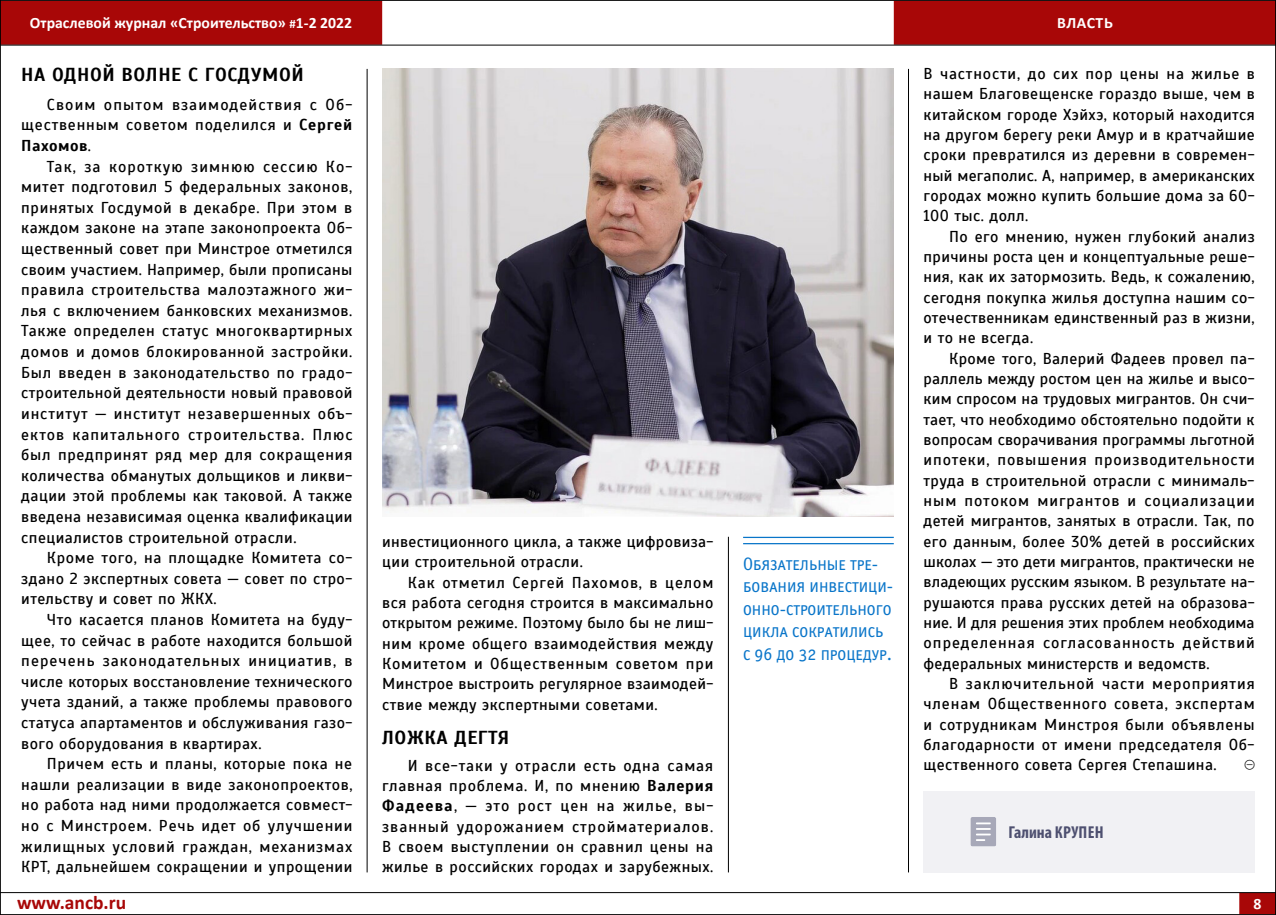
<style>
.page{position:relative;width:1276px;height:915px;background:#fff}
.page>*{position:absolute;margin:0;border:0;box-sizing:border-box;transform-origin:0 0}
.t1{font:700 19.5px "Calibri";color:#a80707}
.t2{font:700 18.75px "Scada";letter-spacing:.03em;color:#000}
.t3{font:18px/22.5px "Officina Sans Book SCC";color:#0975c9}
.t4{font:700 condensed 17.25px "Myriad Pro";letter-spacing:.01em;color:#4e5070}
.t5{font:15.75px/20.2px "Scada";letter-spacing:.03em;color:#000;text-align:justify}
.t6{font:700 15.75px "Calibri";color:#fff}
.s1{font-size:12.75px}
.s2{font-weight:700}
</style>
<div class="page">
<img style="left:382px;top:69px;width:512px;height:447px">
<div style="left:923px;top:790px;width:331px;height:82px;background:#f1f1f4"></div>
<svg style="left:970px;top:817px;width:26px;height:29px"></svg>
<hr style="left:743px;top:536px;width:151px;height:2px;background:#0975c9">
<hr style="left:743px;top:543px;width:151px;height:1px;background:#0975c9">
<hr style="left:908px;top:69px;width:1px;height:803px;background:#000">
<hr style="left:367px;top:69px;width:1px;height:803px;background:#000">
<hr style="left:728px;top:536px;width:1px;height:336px;background:#000">
<div style="left:0;top:1px;width:382px;height:44px;background:#a80707"></div>
<div style="left:894px;top:1px;width:382px;height:44px;background:#a80707"></div>
<hr style="left:0;top:0;width:1276px;height:1px;background:#000">
<hr style="left:0;top:45px;width:1276px;height:1px;background:#000">
<div style="left:1239px;top:892px;width:37px;height:21px;background:#a80707"></div>
<hr style="left:0;top:891px;width:1276px;height:1px;background:#000">
<hr style="left:0;top:913px;width:1276px;height:1px;background:#000">
<hr style="left:0;top:0;width:1px;height:914px;background:#000">
<hr style="left:1275px;top:0;width:1px;height:914px;background:#000">
<p class="t6" style="left:30px;top:12px;width:324px">Отраслевой журнал «Строительство» <span class="s1">#</span>1-2 2022</p>
<p class="t6" style="left:1057px;top:12px;width:57px">Власть</p>
<p class="t2" style="left:21px;top:63px;width:284px">НА ОДНОЙ ВОЛНЕ С ГОСДУМОЙ</p>
<p class="t5" style="left:21px;top:94px;width:333px;text-indent:26px">Своим опытом взаимодействия с Об&shy;щественным советом поделился и <span class="s2">Сергей Пахомов</span>.</p>
<p class="t5" style="left:21px;top:156px;width:333px;text-indent:26px">Так, за короткую зимнюю сессию Ко&shy;митет подготовил 5 федеральных законов, принятых Госдумой в декабре. При этом в каждом законе на этапе законопроекта Об&shy;щественный совет при Минстрое отметился своим участием. Например, были прописаны правила строительства малоэтажного жи&shy;лья с включением банковских механизмов.<br>Также определен статус многоквартирных домов и домов блокированной застройки.<br>Был введен в законодательство по градо&shy;строительной деятельности новый правовой институт — институт незавершенных объ&shy;ектов капитального строительства. Плюс был предпринят ряд мер для сокращения количества обманутых дольщиков и ликви&shy;дации этой проблемы как таковой. А также введена независимая оценка квалификации специалистов строительной отрасли.</p>
<p class="t5" style="left:21px;top:547px;width:333px;text-indent:26px">Кроме того, на площадке Комитета со&shy;здано 2 экспертных совета — совет по стро&shy;ительству и совет по ЖКХ.</p>
<p class="t5" style="left:21px;top:609px;width:333px;text-indent:26px">Что касается планов Комитета на буду&shy;щее, то сейчас в работе находится большой перечень законодательных инициатив, в числе которых восстановление технического учета зданий, а также проблемы правового статуса апартаментов и обслуживания газо&shy;вого оборудования в квартирах.</p>
<p class="t5" style="left:21px;top:753px;width:333px;text-indent:26px">Причем есть и планы, которые пока не нашли реализации в виде законопроектов, но работа над ними продолжается совмест&shy;но с Минстроем. Речь идет об улучшении жилищных условий граждан, механизмах КРТ, дальнейшем сокращении и упрощении</p>
<p class="t5" style="left:382px;top:531px;width:333px">инвестиционного цикла, а также цифровиза&shy;ции строительной отрасли.</p>
<p class="t5" style="left:382px;top:572px;width:333px;text-indent:26px">Как отметил Сергей Пахомов, в целом вся работа сегодня строится в максимально открытом режиме. Поэтому было бы не лиш&shy;ним кроме общего взаимодействия между Комитетом и Общественным советом при Минстрое выстроить регулярное взаимодей&shy;ствие между экспертными советами.</p>
<p class="t2" style="left:382px;top:726px;width:129px">ЛОЖКА ДЕГТЯ</p>
<p class="t5" style="left:382px;top:755px;width:333px;text-indent:26px">И все-таки у отрасли есть одна самая главная проблема. И, по мнению <span class="s2">Валерия Фадеева</span>, — это рост цен на жилье, вы&shy;званный удорожанием стройматериалов.<br>В своем выступлении он сравнил цены на жилье в российских городах и зарубежных.</p>
<p class="t3" style="left:743px;top:552px;width:152px">Обязательные тре&shy;бования инвестици&shy;онно-строительного цикла сократились с 96 до 32 процедур.</p>
<p class="t5" style="left:923px;top:64px;width:333px">В частности, до сих пор цены на жилье в нашем Благовещенске гораздо выше, чем в китайском городе Хэйхэ, который находится на другом берегу реки Амур и в кратчайшие сроки превратился из деревни в современ&shy;ный мегаполис. А, например, в американских городах можно купить большие дома за 60- 100 тыс. долл.</p>
<p class="t5" style="left:923px;top:226px;width:333px;text-indent:26px">По его мнению, нужен глубокий анализ причины роста цен и концептуальные реше&shy;ния, как их затормозить. Ведь, к сожалению, сегодня покупка жилья доступна нашим со&shy;отечественникам единственный раз в жизни, и то не всегда.</p>
<p class="t5" style="left:923px;top:348px;width:333px;text-indent:26px">Кроме того, Валерий Фадеев провел па&shy;раллель между ростом цен на жилье и высо&shy;ким спросом на трудовых мигрантов. Он счи&shy;тает, что необходимо обстоятельно подойти к вопросам сворачивания программы льготной ипотеки, повышения производительности труда в строительной отрасли с минималь&shy;ным потоком мигрантов и социализации детей мигрантов, занятых в отрасли. Так, по его данным, более 30% детей в российских школах — это дети мигрантов, практически не владеющих русским языком. В результате на&shy;рушаются права русских детей на образова&shy;ние. И для решения этих проблем необходима определенная согласованность действий федеральных министерств и ведомств.</p>
<p class="t5" style="left:923px;top:673px;width:333px;text-indent:26px">В заключительной части мероприятия членам Общественного совета, экспертам и сотрудникам Минстроя были объявлены благодарности от имени председателя Об&shy;щественного совета Сергея Степашина.</p>
<p class="t4" style="left:1008px;top:821px;width:97px">Галина КРУПЕН</p>
<p class="t1" style="left:17px;top:889px;width:111px">www.ancb.ru</p>
<p class="t6" style="left:1253px;top:892px;width:9px">8</p>
</div>
